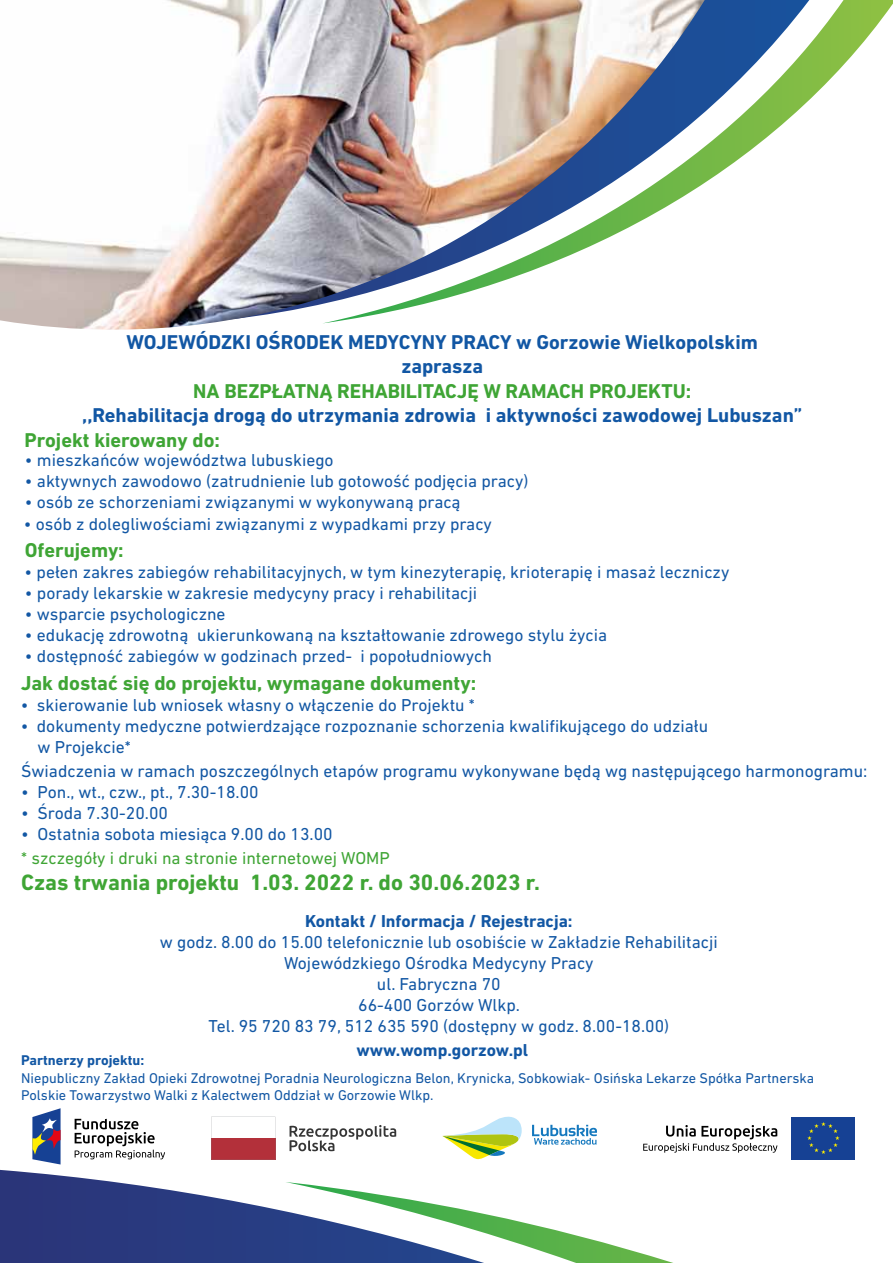
<style>
.page{position:relative;width:893px;height:1263px;background:#fff}
.page>*{position:absolute;margin:0;border:0;box-sizing:border-box;transform-origin:0 0}
.t1{font:700 22.65px "DIN Next LT Pro";color:#3fa535}
.t2{font:700 20.55px "DIN Next LT Pro";color:#3fa535}
.t3{font:700 20.4px/24.5px "DIN Next LT Pro";color:#1257a4;text-align:center}
.t4{font:700 20.4px "DIN Next LT Pro";color:#3fa535}
.t5{font:17.55px/21px "DIN Next LT Pro";color:#1257a4;text-align:center}
.t6{font:700 17.55px "DIN Next LT Pro";color:#1257a4}
.t7{font:17.55px "DIN Next LT Pro";color:#3fa535}
.t8{font:14.4px/17.2px "DIN Next LT Pro";color:#1257a4}
.t9{font:700 14.4px "DIN Next LT Pro";color:#1257a4}
</style>
<div class="page">
<svg style="left:705px;top:0;width:188px;height:183px"></svg>
<img style="left:0;top:0;width:705px;height:330px">
<svg style="left:0;top:1170px;width:673px;height:93px"></svg>
<svg style="left:32px;top:1108px;width:29px;height:56px"></svg>
<svg style="left:75px;top:1119px;width:90px;height:40px"></svg>
<div style="left:791px;top:1117px;width:64px;height:42px;background:#164194"></div>
<svg style="left:807px;top:1122px;width:33px;height:32px"></svg>
<svg style="left:643px;top:1125px;width:134px;height:28px"></svg>
<svg style="left:290px;top:1125px;width:106px;height:26px"></svg>
<svg style="left:211px;top:1117px;width:64px;height:42px"></svg>
<svg style="left:442px;top:1116px;width:80px;height:44px"></svg>
<svg style="left:532px;top:1125px;width:65px;height:19px"></svg>
<p class="t3" style="left:127px;top:330px;width:633px">WOJEWÓDZKI OŚRODEK MEDYCYNY PRACY w Gorzowie Wielkopolskim zaprasza</p>
<p class="t4" style="left:193px;top:379px;width:500px">NA BEZPŁATNĄ REHABILITACJĘ W RAMACH PROJEKTU:</p>
<p class="t3" style="left:82px;top:403px;width:722px">,,Rehabilitacja drogą do utrzymania zdrowia i aktywności zawodowej Lubuszan”</p>
<p class="t4" style="left:25px;top:428px;width:197px">Projekt kierowany do:</p>
<p class="t5" style="left:25px;top:449px;width:310px">• mieszkańców województwa lubuskiego</p>
<p class="t5" style="left:25px;top:470px;width:505px">• aktywnych zawodowo (zatrudnienie lub gotowość podjęcia pracy)</p>
<p class="t5" style="left:25px;top:491px;width:437px">• osób ze schorzeniami związanymi w wykonywaną pracą</p>
<p class="t5" style="left:24px;top:513px;width:470px">• osób z dolegliwościami związanymi z wypadkami przy pracy</p>
<p class="t4" style="left:25px;top:538px;width:101px">Oferujemy:</p>
<p class="t5" style="left:25px;top:561px;width:706px">• pełen zakres zabiegów rehabilitacyjnych, w tym kinezyterapię, krioterapię i masaż leczniczy</p>
<p class="t5" style="left:25px;top:582px;width:454px">• porady lekarskie w zakresie medycyny pracy i rehabilitacji</p>
<p class="t5" style="left:25px;top:603px;width:202px">• wsparcie psychologiczne</p>
<p class="t5" style="left:25px;top:624px;width:584px">• edukację zdrowotną ukierunkowaną na kształtowanie zdrowego stylu życia</p>
<p class="t5" style="left:25px;top:645px;width:468px">• dostępność zabiegów w godzinach przed- i popołudniowych</p>
<p class="t2" style="left:21px;top:671px;width:457px">Jak dostać się do projektu, wymagane dokumenty:</p>
<p class="t5" style="left:21px;top:694px;width:456px">• skierowanie lub wniosek własny o włączenie do Projektu *</p>
<p class="t5" style="left:38px;top:715px;width:672px;text-align:left;text-indent:-17px">• dokumenty medyczne potwierdzające rozpoznanie schorzenia kwalifikującego do udziału w Projekcie*</p>
<p class="t5" style="left:21px;top:760px;width:848px">Świadczenia w ramach poszczególnych etapów programu wykonywane będą wg następującego harmonogramu:</p>
<p class="t5" style="left:21px;top:781px;width:239px">• Pon., wt., czw., pt., 7.30-18.00</p>
<p class="t5" style="left:21px;top:802px;width:148px">• Środa 7.30-20.00</p>
<p class="t5" style="left:21px;top:823px;width:313px">• Ostatnia sobota miesiąca 9.00 do 13.00</p>
<p class="t7" style="left:21px;top:848px;width:370px">* szczegóły i druki na stronie internetowej WOMP</p>
<p class="t1" style="left:21px;top:869px;width:520px">Czas trwania projektu 1.03. 2022 r. do 30.06.2023 r.</p>
<p class="t6" style="left:305px;top:911px;width:269px">Kontakt / Informacja / Rejestracja:</p>
<p class="t5" style="left:160px;top:931px;width:560px">w godz. 8.00 do 15.00 telefonicznie lub osobiście w Zakładzie Rehabilitacji Wojewódzkiego Ośrodka Medycyny Pracy<br>ul. Fabryczna 70<br>66-400 Gorzów Wlkp.<br>Tel. 95 720 83 79, 512 635 590 (dostępny w godz. 8.00-18.00)</p>
<p class="t9" style="left:21px;top:1052px;width:125px">Partnerzy projektu:</p>
<p class="t8" style="left:21px;top:1069px;width:795px">Niepubliczny Zakład Opieki Zdrowotnej Poradnia Neurologiczna Belon, Krynicka, Sobkowiak- Osińska Lekarze Spółka Partnerska<br>Polskie Towarzystwo Walki z Kalectwem Oddział w Gorzowie Wlkp.</p>
<p class="t6" style="left:356px;top:1039px;width:173px">www.womp.gorzow.pl</p>
</div>
